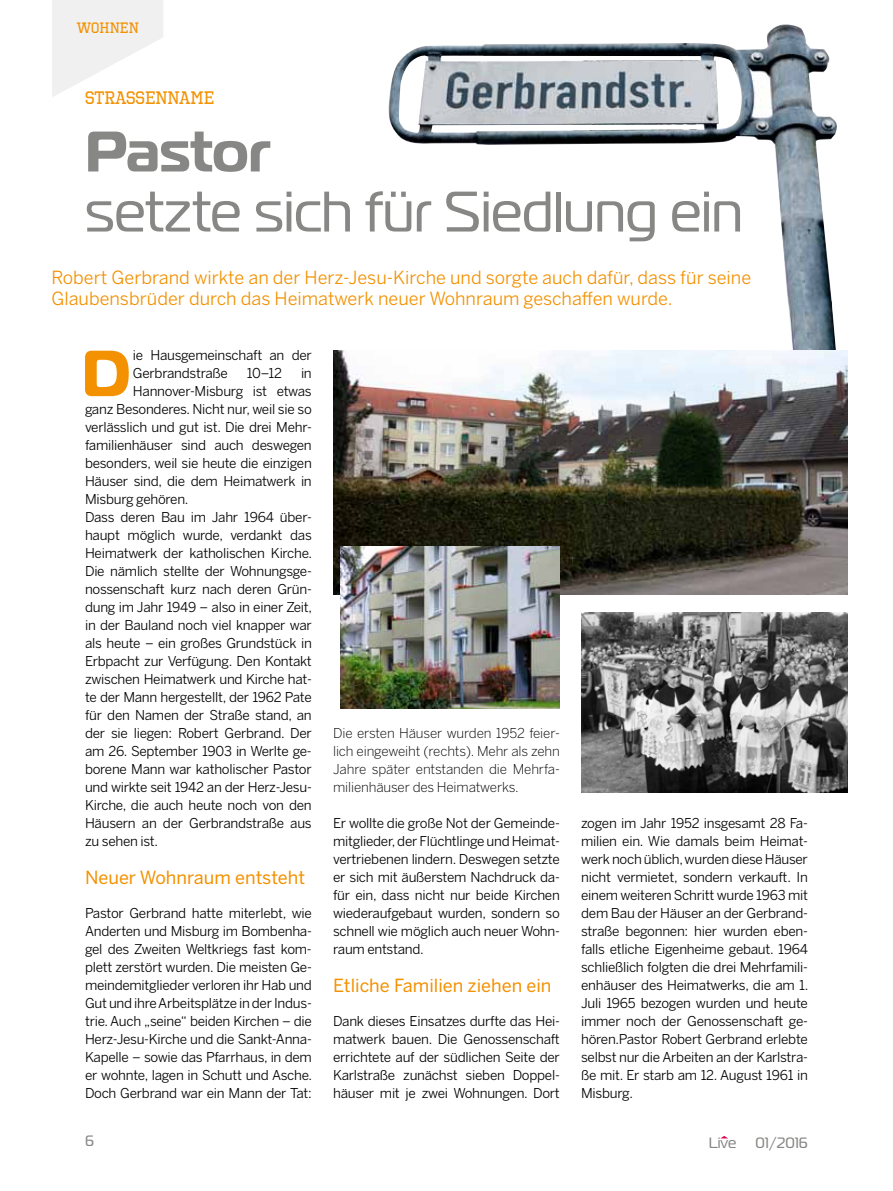
<style>
.page{position:relative;width:893px;height:1191px;background:#fff}
.page>*{position:absolute;margin:0;border:0;box-sizing:border-box;transform-origin:0 0}
.t1{font:700 64.95px "Magistral";color:#f39100}
.t2{font:57px "Magistral";letter-spacing:-.005em;color:#878786}
.t3{font:700 57px "Magistral";color:#878786}
.t4{font:18px/21px "Benton Sans";color:#f39100}
.t5{font:18px "Benton Sans";color:#f39100}
.t6{font:18px "Octin Sports Rg";color:#f39100}
.t7{font:15px "Magistral";color:#878786}
.t8{font:15px "Octin Sports Rg";letter-spacing:.01em;color:#f39100}
.t9{font:13.5px/18px "Benton Sans";letter-spacing:-.02em;color:#000;text-align:justify}
.t10{font:300 13.5px/18px "Benton Sans";letter-spacing:-.01em;color:#000;text-align:justify}
</style>
<div class="page">
<svg style="left:52px;top:0;width:111px;height:97px"></svg>
<img style="left:581px;top:612px;width:267px;height:180px">
<img style="left:388px;top:24px;width:449px;height:326px">
<img style="left:333px;top:350px;width:515px;height:244px">
<img style="left:340px;top:546px;width:220px;height:162px">
<p class="t8" style="left:77px;top:19px;width:63px">WOHNEN</p>
<h3 class="t6" style="left:85px;top:87px;width:131px">STRASSENNAME</h3>
<h2 class="t3" style="left:85px;top:114px;width:187px">Pastor</h2>
<h2 class="t2" style="left:85px;top:177px;width:659px">setzte sich für Siedlung ein</h2>
<h3 class="t4" style="left:51px;top:267px;width:701px">Robert Gerbrand wirkte an der Herz-Jesu-Kirche und sorgte auch dafür, dass für seine<br>Glaubensbrüder durch das Heimatwerk neuer Wohnraum geschaffen wurde.</h3>
<h1 class="t1" style="left:81px;top:331px;width:51px">D</h1>
<p class="t9" style="left:133px;top:346px;width:180px">ie Hausgemeinschaft an der<br>Gerbrandstraße</p>
<p class="t9" style="left:247px;top:364px;width:37px">10–12</p>
<p class="t9" style="left:301px;top:364px;width:12px">in</p>
<p class="t9" style="left:133px;top:382px;width:180px">Hannover-Misburg ist etwas</p>
<p class="t9" style="left:85px;top:400px;width:228px">ganz Besonderes. Nicht nur, weil sie so</p>
<p class="t9" style="left:85px;top:418px;width:228px">verlässlich und gut ist. Die drei Mehr-</p>
<p class="t9" style="left:85px;top:436px;width:228px">familienhäuser sind auch deswegen</p>
<p class="t9" style="left:85px;top:454px;width:228px">besonders, weil sie heute die einzigen</p>
<p class="t9" style="left:85px;top:472px;width:228px">Häuser sind, die dem Heimatwerk in</p>
<p class="t9" style="left:85px;top:490px;width:105px">Misburg gehören.</p>
<p class="t9" style="left:85px;top:508px;width:228px">Dass deren Bau im Jahr 1964 über-</p>
<p class="t9" style="left:85px;top:526px;width:228px">haupt möglich wurde, verdankt das</p>
<p class="t9" style="left:85px;top:544px;width:229px">Heimatwerk der katholischen Kirche.</p>
<p class="t9" style="left:85px;top:562px;width:228px">Die nämlich stellte der Wohnungsge-</p>
<p class="t9" style="left:85px;top:580px;width:228px">nossenschaft kurz nach deren Grün-</p>
<p class="t9" style="left:85px;top:598px;width:229px">dung im Jahr 1949 – also in einer Zeit,</p>
<p class="t9" style="left:85px;top:616px;width:228px">in der Bauland noch viel knapper war</p>
<p class="t9" style="left:85px;top:634px;width:228px">als heute – ein großes Grundstück in</p>
<p class="t9" style="left:85px;top:652px;width:228px">Erbpacht zur Verfügung. Den Kontakt</p>
<p class="t9" style="left:85px;top:670px;width:228px">zwischen Heimatwerk und Kirche hat-</p>
<p class="t9" style="left:85px;top:688px;width:228px">te der Mann hergestellt, der 1962 Pate</p>
<p class="t9" style="left:85px;top:706px;width:228px">für den Namen der Straße stand, an</p>
<p class="t9" style="left:85px;top:724px;width:228px">der sie liegen: Robert Gerbrand. Der</p>
<p class="t9" style="left:85px;top:742px;width:228px">am 26. September 1903 in Werlte ge-</p>
<p class="t9" style="left:85px;top:760px;width:228px">borene Mann war katholischer Pastor</p>
<p class="t9" style="left:85px;top:778px;width:228px">und wirkte seit 1942 an der Herz-Jesu-</p>
<p class="t9" style="left:85px;top:796px;width:228px">Kirche, die auch heute noch von den</p>
<p class="t9" style="left:85px;top:814px;width:228px">Häusern an der Gerbrandstraße aus</p>
<p class="t9" style="left:85px;top:832px;width:75px">zu sehen ist.</p>
<h3 class="t5" style="left:85px;top:866px;width:222px">Neuer Wohnraum entsteht</h3>
<p class="t9" style="left:85px;top:904px;width:229px">Pastor Gerbrand hatte miterlebt, wie Anderten und Misburg im Bombenha&shy;gel des Zweiten Weltkriegs fast kom&shy;plett zerstört wurden. Die meisten Ge&shy;meindemitglieder verloren ihr Hab und Gut und ihre Arbeitsplätze in der Indus&shy;trie. Auch „seine“ beiden Kirchen – die Herz-Jesu-Kirche und die Sankt-Anna-Kapelle – sowie das Pfarrhaus, in dem er wohnte, lagen in Schutt und Asche.<br>Doch Gerbrand war ein Mann der Tat:</p>
<p class="t10" style="left:333px;top:724px;width:228px">Die ersten Häuser wurden 1952 feier&shy;lich eingeweiht (rechts). Mehr als zehn Jahre später entstanden die Mehrfa&shy;milienhäuser des Heimatwerks.</p>
<p class="t9" style="left:333px;top:814px;width:228px">Er wollte die große Not der Gemeinde&shy;mitglieder, der Flüchtlinge und Heimat&shy;vertriebenen lindern. Deswegen setzte er sich mit äußerstem Nachdruck da&shy;für ein, dass nicht nur beide Kirchen wiederaufgebaut wurden, sondern so schnell wie möglich auch neuer Wohn&shy;raum entstand.</p>
<h3 class="t5" style="left:333px;top:974px;width:220px">Etliche Familien ziehen ein</h3>
<p class="t9" style="left:333px;top:1012px;width:228px">Dank dieses Einsatzes durfte das Hei&shy;matwerk bauen. Die Genossenschaft errichtete auf der südlichen Seite der Karlstraße zunächst sieben Doppel&shy;häuser mit je zwei Wohnungen. Dort</p>
<p class="t9" style="left:581px;top:814px;width:229px">zogen im Jahr 1952 insgesamt 28 Fa&shy;milien ein. Wie damals beim Heimat&shy;werk noch üblich, wurden diese Häuser nicht vermietet, sondern verkauft. In einem weiteren Schritt wurde 1963 mit dem Bau der Häuser an der Gerbrand&shy;straße begonnen: hier wurden eben&shy;falls etliche Eigenheime gebaut. 1964 schließlich folgten die drei Mehrfamili&shy;enhäuser des Heimatwerks, die am 1.<br>Juli 1965 bezogen wurden und heute immer noch der Genossenschaft ge&shy;hören.Pastor Robert Gerbrand erlebte selbst nur die Arbeiten an der Karlstra&shy;ße mit. Er starb am 12. August 1961 in Misburg.</p>
<p class="t7" style="left:85px;top:1132px;width:11px">6</p>
<p class="t7" style="left:709px;top:1133px;width:29px">Live</p>
<p class="t7" style="left:756px;top:1133px;width:54px">01/2016</p>
</div>
